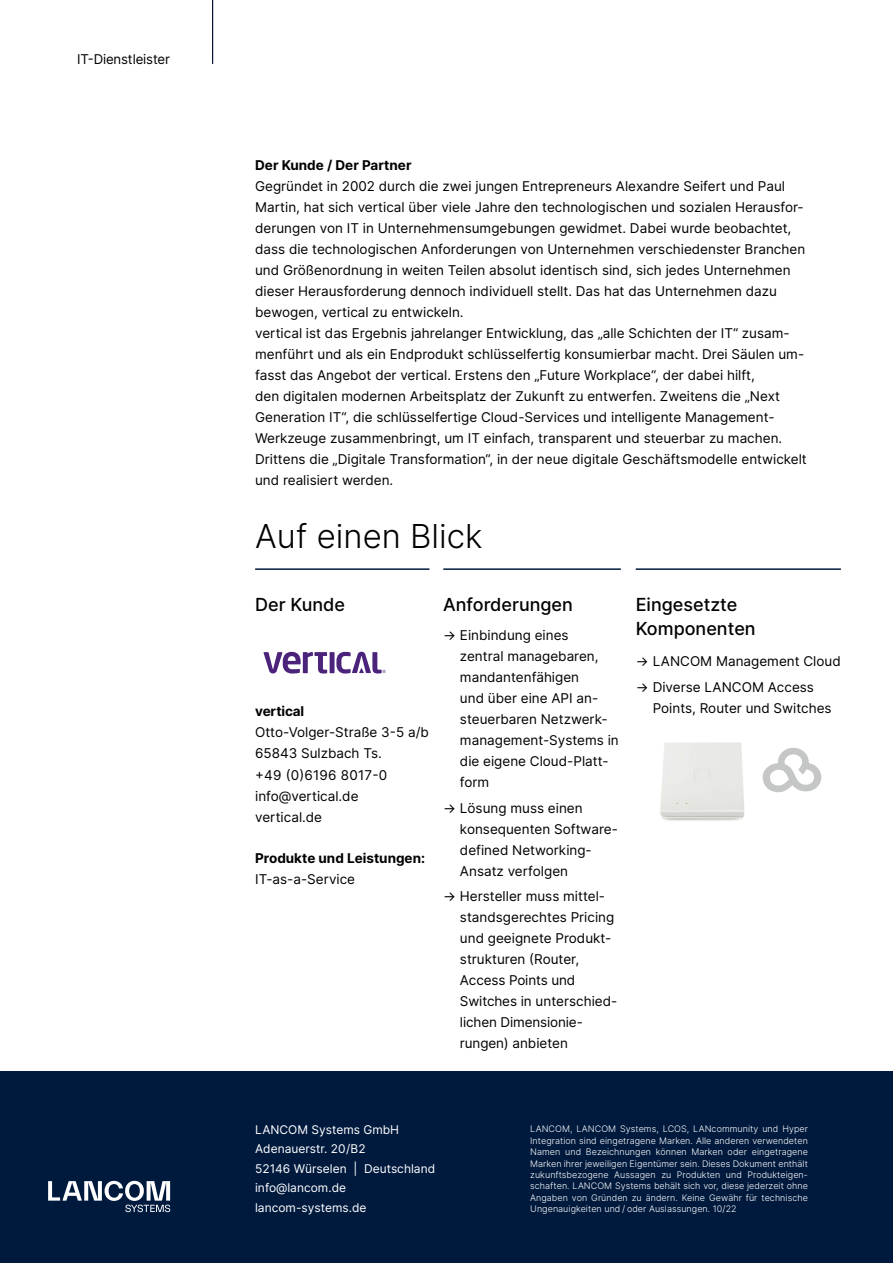
<style>
.page{position:relative;width:893px;height:1263px;background:#fff}
.page>*{position:absolute;margin:0;border:0;box-sizing:border-box;transform-origin:0 0}
.Headline{font:300 33px "Inter";color:#000}
.Subline{font:500 18px "Inter";color:#000}
.Fließtext{font:13.5px/21px "Inter";color:#000}
.Subline-2{font:13.5px/21px "Inter";color:#000}
.Fließtext-2{font:700 13.5px "Inter";color:#000}
.t1{font:12px/19.5px "Inter";color:#fff}
.t2{font:300 9px/11.4px "Inter";letter-spacing:.005em;color:#fff;text-align:justify}
.s1{font-weight:700}
</style>
<div class="page">
<div style="left:0;top:1071px;width:893px;height:192px;background:#001a3e"></div>
<hr style="left:212px;top:0;width:1px;height:64px;background:#001a3e">
<hr style="left:255px;top:568px;width:174px;height:2px;background:#001a3e">
<hr style="left:443px;top:568px;width:178px;height:2px;background:#001a3e">
<hr style="left:636px;top:568px;width:205px;height:2px;background:#001a3e">
<svg style="left:336px;top:652px;width:50px;height:21px"></svg>
<div style="left:330px;top:652px;width:5px;height:21px;background:#4b237a"></div>
<svg style="left:264px;top:652px;width:63px;height:21px"></svg>
<img style="left:660px;top:742px;width:85px;height:79px">
<svg style="left:762px;top:747px;width:60px;height:45px"></svg>
<svg style="left:48px;top:1181px;width:122px;height:31px"></svg>
<p class="Fließtext" style="left:77px;top:48px;width:94px">IT-Dienstleister</p>
<p class="Fließtext-2" style="left:255px;top:155px;width:158px">Der Kunde / Der Partner</p>
<p class="Fließtext" style="left:255px;top:175px;width:552px">Gegründet in 2002 durch die zwei jungen Entrepreneurs Alexandre Seifert und Paul Martin, hat sich vertical über viele Jahre den technologischen und sozialen Herausfor&shy;derungen von IT in Unternehmensumgebungen gewidmet. Dabei wurde beobachtet, dass die technologischen Anforderungen von Unternehmen verschiedenster Branchen und Größenordnung in weiten Teilen absolut identisch sind, sich jedes Unternehmen dieser Herausforderung dennoch individuell stellt. Das hat das Unternehmen dazu bewogen, vertical zu entwickeln.</p>
<p class="Fließtext" style="left:255px;top:322px;width:553px">vertical ist das Ergebnis jahrelanger Entwicklung, das „alle Schichten der IT“ zusam&shy;menführt und als ein Endprodukt schlüsselfertig konsumierbar macht. Drei Säulen um&shy;fasst das Angebot der vertical. Erstens den „Future Workplace“, der dabei hilft,<br>den digitalen modernen Arbeitsplatz der Zukunft zu entwerfen. Zweitens die „Next Generation IT“, die schlüsselfertige Cloud-Services und intelligente Management-Werkzeuge zusammenbringt, um IT einfach, transparent und steuerbar zu machen.<br>Drittens die „Digitale Transformation“, in der neue digitale Geschäftsmodelle entwickelt und realisiert werden.</p>
<p class="Headline" style="left:255px;top:512px;width:229px">Auf einen Blick</p>
<p class="Subline" style="left:255px;top:591px;width:91px">Der Kunde</p>
<p class="Fließtext" style="left:255px;top:700px;width:175px"><span class="s1">vertical<br></span>Otto-Volger-Straße 3-5 a/b</p>
<p class="Fließtext" style="left:255px;top:742px;width:128px">65843 Sulzbach Ts.</p>
<p class="Fließtext" style="left:255px;top:764px;width:134px">+49 (0)6196 8017-0</p>
<p class="Fließtext" style="left:255px;top:785px;width:105px">info@vertical.de</p>
<p class="Fließtext" style="left:255px;top:806px;width:69px">vertical.de</p>
<p class="Fließtext-2" style="left:255px;top:848px;width:171px">Produkte und Leistungen:</p>
<p class="Fließtext" style="left:255px;top:868px;width:101px">IT-as-a-Service</p>
<p class="Subline" style="left:443px;top:591px;width:131px">Anforderungen</p>
<p class="Fließtext" style="left:460px;top:625px;width:160px;text-indent:-17px">→ Einbindung eines<br>zentral managebaren, mandantenfähigen<br>und über eine API an&shy;steuerbaren Netzwerk&shy;management-Systems in die eigene Cloud-Platt&shy;form</p>
<p class="Fließtext" style="left:460px;top:797px;width:160px;text-indent:-17px">→ Lösung muss einen konsequenten Software&shy;defined Networking-<br>Ansatz verfolgen</p>
<p class="Fließtext" style="left:460px;top:885px;width:159px;text-indent:-17px">→ Hersteller muss mittel&shy;standsgerechtes Pricing und geeignete Produkt&shy;strukturen (Router,<br>Access Points und<br>Switches in unterschied&shy;lichen Dimensionie&shy;rungen) anbieten</p>
<p class="Subline" style="left:636px;top:591px;width:103px">Eingesetzte</p>
<p class="Subline" style="left:636px;top:615px;width:121px">Komponenten</p>
<p class="Subline-2" style="left:636px;top:651px;width:207px">→ LANCOM Management Cloud</p>
<p class="Subline-2" style="left:653px;top:676px;width:180px;text-indent:-17px">→ Diverse LANCOM Access<br>Points, Router und Switches</p>
<p class="t1" style="left:255px;top:1119px;width:182px">LANCOM Systems GmbH<br>Adenauerstr. 20/B2<br>52146 Würselen | Deutschland info@lancom.de lancom-systems.de</p>
<p class="t2" style="left:530px;top:1123px;width:279px">LANCOM, LANCOM Systems, LCOS, LANcommunity und Hyper Integration sind eingetragene Marken. Alle anderen verwendeten Namen und Bezeichnungen können Marken oder eingetragene Marken ihrer jeweiligen Eigentümer sein. Dieses Dokument enthält zukunftsbezogene Aussagen zu Produkten und Produkteigen&shy;schaften. LANCOM Systems behält sich vor, diese jederzeit ohne Angaben von Gründen zu ändern. Keine Gewähr für technische Ungenauigkeiten und / oder Auslassungen. 10/22</p>
</div>
